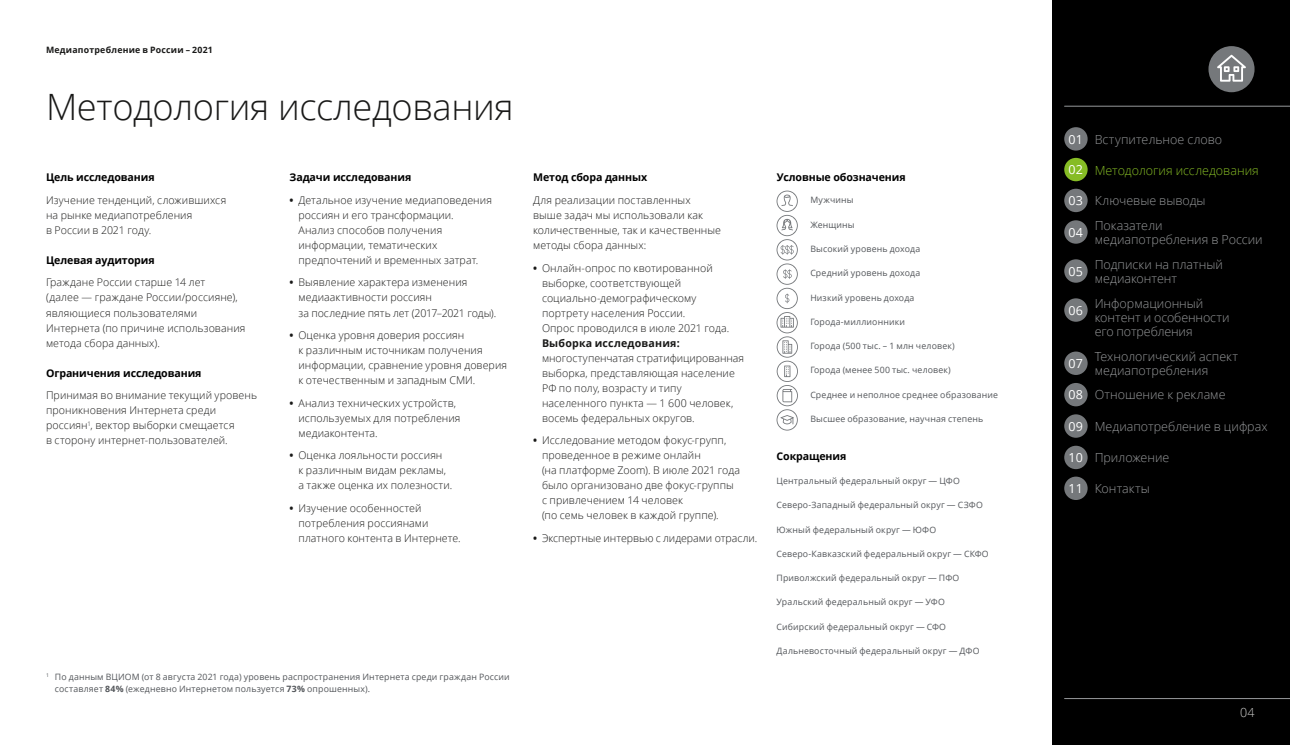
<style>
.page{position:relative;width:1290px;height:745px;background:#fff}
.page>*{position:absolute;margin:0;border:0;box-sizing:border-box;transform-origin:0 0}
.t1{font:300 36.25px "Open Sans";letter-spacing:-.01em;color:#191918}
.t2{font:300 12.5px/13.8px "Open Sans";color:#97999b}
.t3{font:300 12.5px "Open Sans";color:#86bc25}
.t4{font:12.5px "Open Sans";color:#fff}
.t5{font:300 12.5px "Open Sans";color:#d0d0ce}
.t6{font:300 10.62px/15px "Open Sans";letter-spacing:.005em;color:#191918}
.t7{font:700 10.62px "Open Sans";letter-spacing:-.01em;color:#000}
.t8{font:700 10.62px "Open Sans";letter-spacing:.02em;color:#191918}
.t9{font:8.75px/11.9px "Open Sans";letter-spacing:.015em;color:#53565a}
.t10{font:700 8.75px "Open Sans";letter-spacing:.025em;color:#191918}
.s1{font-weight:700}
.s2{font-weight:400;color:#fff}
</style>
<div class="page">
<svg style="left:776px;top:190px;width:22px;height:240px"></svg>
<div style="left:1052px;top:0;width:238px;height:744px;background:#000"></div>
<svg style="left:1208px;top:46px;width:46px;height:46px"></svg>
<hr style="left:1064px;top:106px;width:226px;height:1px;background:#97999b">
<hr style="left:1064px;top:697px;width:226px;height:1px;background:#97999b">
<div style="left:1064px;top:127px;width:23px;height:23px;background:#75787b;border-radius:50%"></div>
<div style="left:1064px;top:158px;width:23px;height:23px;background:#86bc25;border-radius:50%"></div>
<div style="left:1064px;top:188px;width:23px;height:24px;background:#75787b;border-radius:50%"></div>
<div style="left:1064px;top:220px;width:23px;height:23px;background:#75787b;border-radius:50%"></div>
<div style="left:1064px;top:259px;width:23px;height:23px;background:#75787b;border-radius:50%"></div>
<div style="left:1064px;top:351px;width:23px;height:24px;background:#75787b;border-radius:50%"></div>
<div style="left:1064px;top:382px;width:23px;height:24px;background:#75787b;border-radius:50%"></div>
<div style="left:1064px;top:414px;width:23px;height:23px;background:#75787b;border-radius:50%"></div>
<div style="left:1064px;top:445px;width:23px;height:24px;background:#75787b;border-radius:50%"></div>
<div style="left:1064px;top:298px;width:23px;height:23px;background:#75787b;border-radius:50%"></div>
<div style="left:1064px;top:476px;width:23px;height:23px;background:#75787b;border-radius:50%"></div>
<p class="t10" style="left:46px;top:43px;width:168px">Медиапотребление в России – 2021</p>
<h1 class="t1" style="left:46px;top:82px;width:469px">Методология исследования</h1>
<p class="t7" style="left:46px;top:170px;width:110px">Цель исследования</p>
<p class="t6" style="left:46px;top:192px;width:182px">Изучение тенденций, сложившихся на рынке медиапотребления<br>в России в 2021 году.</p>
<p class="t7" style="left:46px;top:252px;width:110px">Целевая аудитория</p>
<p class="t6" style="left:46px;top:274px;width:201px">Граждане России старше 14 лет<br>(далее — граждане России/россияне), являющиеся пользователями<br>Интернета (по причине использования метода сбора данных).</p>
<p class="t7" style="left:46px;top:365px;width:157px">Ограничения исследования</p>
<p class="t6" style="left:46px;top:387px;width:212px">Принимая во внимание текущий уровень проникновения Интернета среди россиян<sup>1</sup>, вектор выборки смещается<br>в сторону интернет-пользователей.</p>
<p class="t7" style="left:290px;top:170px;width:123px">Задачи исследования</p>
<p class="t6" style="left:298px;top:192px;width:195px;text-indent:-9px"><span class="s1">•</span> Детальное изучение медиаповедения россиян и его трансформации.<br>Анализ способов получения информации, тематических предпочтений и временных затрат.</p>
<p class="t6" style="left:298px;top:274px;width:199px;text-indent:-9px"><span class="s1">•</span> Выявление характера изменения медиаактивности россиян<br>за последние пять лет (2017–2021 годы).</p>
<p class="t6" style="left:298px;top:327px;width:210px;text-indent:-9px"><span class="s1">•</span> Оценка уровня доверия россиян<br>к различным источникам получения информации, сравнение уровня доверия к отечественным и западным СМИ.</p>
<p class="t6" style="left:298px;top:395px;width:164px;text-indent:-9px"><span class="s1">•</span> Анализ технических устройств, используемых для потребления медиаконтента.</p>
<p class="t6" style="left:298px;top:447px;width:155px;text-indent:-9px"><span class="s1">•</span> Оценка лояльности россиян<br>к различным видам рекламы, а также оценка их полезности.</p>
<p class="t6" style="left:298px;top:500px;width:164px;text-indent:-9px"><span class="s1">•</span> Изучение особенностей потребления россиянами платного контента в Интернете.</p>
<p class="t9" style="left:55px;top:670px;width:456px;text-indent:-9px"><sup>1</sup> По данным ВЦИОМ (от 8 августа 2021 года) уровень распространения Интернета среди граждан России составляет <span class="s1">84%</span> (ежедневно Интернетом пользуется <span class="s1">73%</span> опрошенных).</p>
<p class="t7" style="left:533px;top:170px;width:116px">Метод сбора данных</p>
<p class="t6" style="left:533px;top:192px;width:189px">Для реализации поставленных выше задач мы использовали как количественные, так и качественные методы сбора данных:</p>
<p class="t6" style="left:542px;top:260px;width:189px;text-indent:-9px"><span class="s1">•</span> Онлайн-опрос по квотированной выборке, соответствующей социально‑демографическому портрету населения России.<br>Опрос проводился в июле 2021 года.</p>
<p class="t8" style="left:542px;top:335px;width:139px">Выборка исследования:</p>
<p class="t6" style="left:542px;top:350px;width:204px">многоступенчатая стратифицированная выборка, представляющая население РФ по полу, возрасту и типу населенного пункта — 1 600 человек, восемь федеральных округов.</p>
<p class="t6" style="left:542px;top:432px;width:200px;text-indent:-9px"><span class="s1">•</span> Исследование методом фокус-групп, проведенное в режиме онлайн<br>(на платформе Zoom). В июле 2021 года было организовано две фокус‑группы с привлечением 14 человек<br>(по семь человек в каждой группе).</p>
<p class="t6" style="left:533px;top:530px;width:226px"><span class="s1">•</span> Экспертные интервью с лидерами отрасли.</p>
<p class="t7" style="left:777px;top:169px;width:131px">Условные обозначения</p>
<p class="t9" style="left:810px;top:194px;width:45px">Мужчины</p>
<p class="t9" style="left:810px;top:218px;width:46px">Женщины</p>
<p class="t9" style="left:810px;top:242px;width:111px">Высокий уровень дохода</p>
<p class="t9" style="left:810px;top:267px;width:111px">Средний уровень дохода</p>
<p class="t9" style="left:810px;top:291px;width:106px">Низкий уровень дохода</p>
<p class="t9" style="left:810px;top:315px;width:96px">Города-миллионники</p>
<p class="t9" style="left:810px;top:339px;width:146px">Города (500 тыс. – 1 млн человек)</p>
<p class="t9" style="left:810px;top:364px;width:142px">Города (менее 500 тыс. человек)</p>
<p class="t9" style="left:810px;top:388px;width:189px">Среднее и неполное среднее образование</p>
<p class="t9" style="left:810px;top:412px;width:174px">Высшее образование, научная степень</p>
<p class="t7" style="left:776px;top:448px;width:71px">Сокращения</p>
<p class="t9" style="left:776px;top:474px;width:185px">Центральный федеральный округ — ЦФО</p>
<p class="t9" style="left:776px;top:498px;width:208px">Северо-Западный федеральный округ — СЗФО</p>
<p class="t9" style="left:776px;top:523px;width:161px">Южный федеральный округ — ЮФО</p>
<p class="t9" style="left:776px;top:547px;width:214px">Северо-Кавказский федеральный округ — СКФО</p>
<p class="t9" style="left:776px;top:571px;width:184px">Приволжский федеральный округ — ПФО</p>
<p class="t9" style="left:776px;top:595px;width:170px">Уральский федеральный округ — УФО</p>
<p class="t9" style="left:776px;top:620px;width:171px">Сибирский федеральный округ — СФО</p>
<p class="t9" style="left:776px;top:644px;width:204px">Дальневосточный федеральный округ — ДФО</p>
<p class="t2" style="left:1068px;top:132px;width:155px"><span class="s2">01</span> Вступительное слово</p>
<p class="t3" style="left:1068px;top:161px;width:192px"><span class="s2">02</span> Методология исследования</p>
<p class="t2" style="left:1068px;top:193px;width:138px"><span class="s2">03</span> Ключевые выводы</p>
<p class="t4" style="left:1068px;top:223px;width:16px">04</p>
<p class="t2" style="left:1095px;top:218px;width:170px">Показатели медиапотребления в России</p>
<p class="t2" style="left:1095px;top:257px;width:130px">Подписки на платный медиаконтент</p>
<p class="t4" style="left:1068px;top:262px;width:16px">05</p>
<p class="t4" style="left:1068px;top:301px;width:16px">06</p>
<p class="t2" style="left:1095px;top:296px;width:136px">Информационный контент и особенности его потребления</p>
<p class="t2" style="left:1095px;top:349px;width:145px">Технологический аспект медиапотребления</p>
<p class="t4" style="left:1068px;top:355px;width:16px">07</p>
<p class="t2" style="left:1068px;top:387px;width:158px"><span class="s2">08</span> Отношение к рекламе</p>
<p class="t2" style="left:1068px;top:419px;width:201px"><span class="s2">09</span> Медиапотребление в цифрах</p>
<p class="t2" style="left:1068px;top:450px;width:102px"><span class="s2">10</span> Приложение</p>
<p class="t2" style="left:1068px;top:481px;width:83px"><span class="s2">11</span> Контакты</p>
<p class="t5" style="left:1240px;top:703px;width:16px">04</p>
</div>
